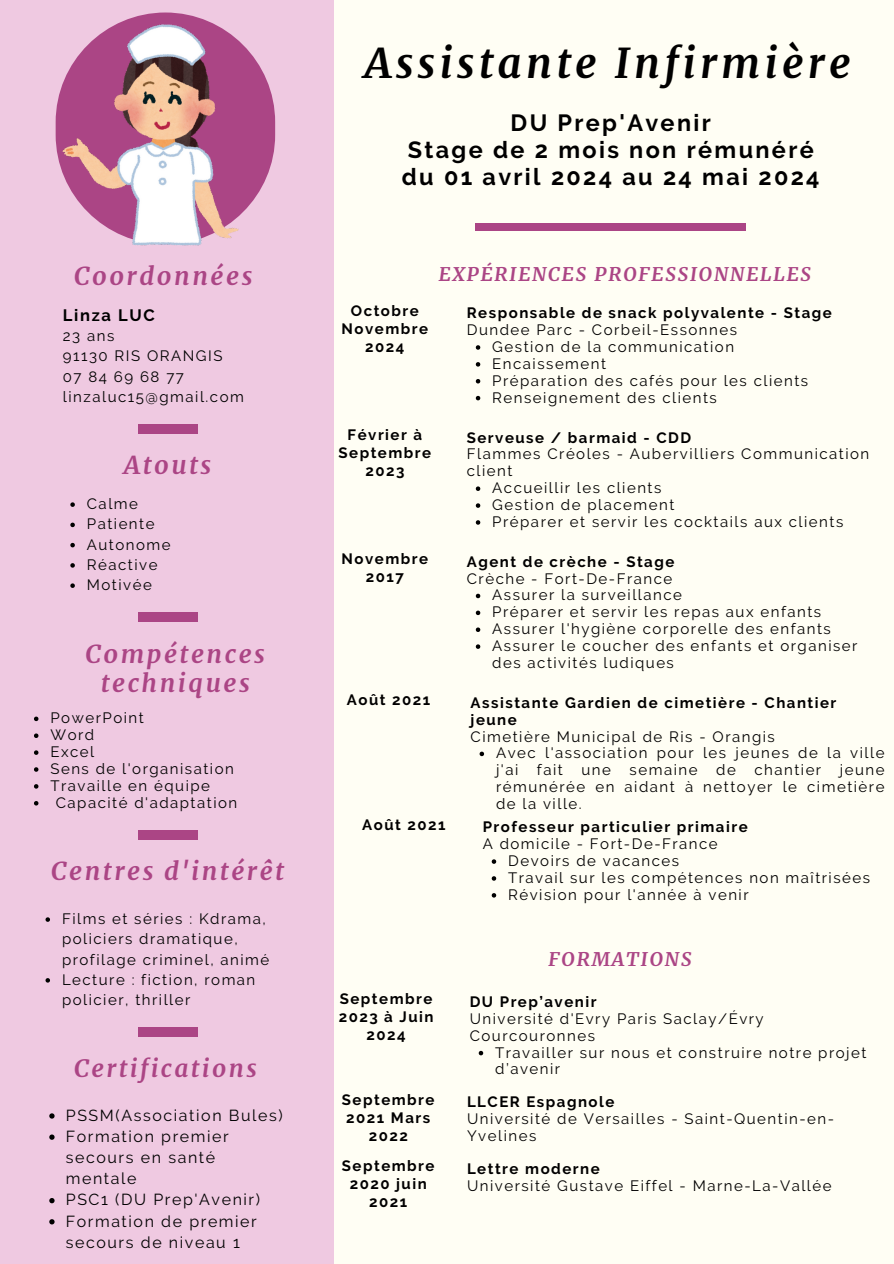
<style>
.page{position:relative;width:894px;height:1264px;background:#fff}
.page>*{position:absolute;margin:0;border:0;box-sizing:border-box;transform-origin:0 0}
.t1{font:italic 700 41.4px "Merriweather";letter-spacing:.1em;color:#000}
.t2{font:italic 700 24.9px/29.2px "Merriweather";letter-spacing:.1em;color:#ab4585;text-align:center}
.t3{font:italic 700 24.15px "Merriweather";letter-spacing:.1em;color:#ab4585}
.t4{font:700 23.4px/27px "Raleway";letter-spacing:.1em;color:#000;text-align:center}
.t5{font:italic 700 18.9px "Merriweather";letter-spacing:.1em;color:#ab4585}
.t6{font:700 16.5px "Raleway";letter-spacing:.1em;color:#000}
.t7{font:15.9px/21.1px "Raleway";letter-spacing:.1em;color:#000}
.t8{font:15px/16.8px "Raleway";letter-spacing:.1em;color:#000}
.t9{font:700 15px/18px "Raleway";letter-spacing:.1em;color:#000;text-align:center}
</style>
<div class="page">
<div style="left:0;top:0;width:893px;height:1263px;background:#fffef4"></div>
<div style="left:0;top:0;width:333px;height:1263px;background:#efc9e1"></div>
<div style="left:138px;top:424px;width:59px;height:9px;background:#ab4585"></div>
<div style="left:475px;top:223px;width:270px;height:8px;background:#ab4585"></div>
<div style="left:138px;top:612px;width:59px;height:9px;background:#ab4585"></div>
<div style="left:138px;top:830px;width:59px;height:9px;background:#ab4585"></div>
<div style="left:138px;top:1027px;width:59px;height:9px;background:#ab4585"></div>
<div style="left:56px;top:13px;width:219px;height:231px;background:#ab4585;border-radius:110px"></div>
<img style="left:63px;top:24px;width:175px;height:221px">
<svg style="left:475px;top:345px;width:5px;height:5px"></svg>
<svg style="left:475px;top:362px;width:5px;height:4px"></svg>
<svg style="left:475px;top:379px;width:5px;height:4px"></svg>
<svg style="left:475px;top:396px;width:5px;height:4px"></svg>
<svg style="left:475px;top:486px;width:5px;height:5px"></svg>
<svg style="left:475px;top:503px;width:5px;height:5px"></svg>
<svg style="left:475px;top:520px;width:5px;height:4px"></svg>
<svg style="left:475px;top:593px;width:5px;height:5px"></svg>
<svg style="left:475px;top:610px;width:5px;height:5px"></svg>
<svg style="left:475px;top:627px;width:5px;height:5px"></svg>
<svg style="left:475px;top:644px;width:5px;height:5px"></svg>
<svg style="left:479px;top:751px;width:5px;height:5px"></svg>
<svg style="left:491px;top:859px;width:5px;height:4px"></svg>
<svg style="left:491px;top:876px;width:5px;height:4px"></svg>
<svg style="left:491px;top:893px;width:5px;height:4px"></svg>
<svg style="left:70px;top:502px;width:5px;height:5px"></svg>
<svg style="left:70px;top:522px;width:5px;height:5px"></svg>
<svg style="left:70px;top:543px;width:5px;height:4px"></svg>
<svg style="left:70px;top:563px;width:5px;height:4px"></svg>
<svg style="left:70px;top:583px;width:5px;height:5px"></svg>
<svg style="left:45px;top:917px;width:5px;height:4px"></svg>
<svg style="left:45px;top:978px;width:5px;height:4px"></svg>
<svg style="left:478px;top:1050px;width:5px;height:5px"></svg>
<svg style="left:49px;top:1113px;width:6px;height:5px"></svg>
<svg style="left:49px;top:1134px;width:6px;height:5px"></svg>
<svg style="left:49px;top:1198px;width:6px;height:5px"></svg>
<svg style="left:49px;top:1219px;width:6px;height:5px"></svg>
<svg style="left:34px;top:716px;width:4px;height:5px"></svg>
<svg style="left:34px;top:733px;width:4px;height:5px"></svg>
<svg style="left:34px;top:750px;width:4px;height:5px"></svg>
<svg style="left:34px;top:767px;width:4px;height:4px"></svg>
<svg style="left:34px;top:784px;width:4px;height:4px"></svg>
<svg style="left:34px;top:801px;width:4px;height:4px"></svg>
<p class="t2" style="left:74px;top:261px;width:180px">Coordonnées</p>
<p class="t6" style="left:63px;top:305px;width:93px">Linza LUC</p>
<p class="t8" style="left:63px;top:327px;width:53px">23 ans</p>
<p class="t8" style="left:63px;top:347px;width:161px">91130 RIS ORANGIS</p>
<h4 class="t8" style="left:63px;top:368px;width:122px">07 84 69 68 77</h4>
<p class="t8" style="left:63px;top:388px;width:182px">linzaluc15@gmail.com</p>
<h4 class="t2" style="left:124px;top:451px;width:89px">Atouts</h4>
<p class="t8" style="left:87px;top:495px;width:53px">Calme</p>
<p class="t8" style="left:87px;top:515px;width:69px">Patiente</p>
<p class="t8" style="left:87px;top:536px;width:85px">Autonome</p>
<p class="t8" style="left:87px;top:556px;width:72px">Réactive</p>
<p class="t8" style="left:87px;top:576px;width:66px">Motivée</p>
<p class="t2" style="left:85px;top:639px;width:181px">Compétences techniques</p>
<p class="t8" style="left:50px;top:709px;width:95px">PowerPoint</p>
<p class="t8" style="left:50px;top:726px;width:45px">Word</p>
<h4 class="t8" style="left:50px;top:743px;width:45px">Excel</h4>
<p class="t8" style="left:50px;top:760px;width:185px">Sens de l'organisation</p>
<p class="t8" style="left:50px;top:777px;width:161px">Travaille en équipe</p>
<h4 class="t8" style="left:56px;top:794px;width:183px">Capacité d'adaptation</h4>
<p class="t2" style="left:51px;top:856px;width:234px">Centres d'intérêt</p>
<h4 class="t8" style="left:62px;top:908px;width:209px;line-height:20.2px">Films et séries : Kdrama, policiers dramatique, profilage criminel, animé</h4>
<p class="t8" style="left:62px;top:969px;width:195px;line-height:20.2px">Lecture : fiction, roman policier, thriller</p>
<p class="t3" style="left:74px;top:1052px;width:184px">Certifications</p>
<p class="t7" style="left:66px;top:1104px;width:218px">PSSM(Association Bules)</p>
<h3 class="t7" style="left:66px;top:1125px;width:164px">Formation premier secours en santé mentale</h3>
<h4 class="t7" style="left:66px;top:1189px;width:196px">PSC1 (DU Prep'Avenir)</h4>
<p class="t7" style="left:66px;top:1210px;width:192px">Formation de premier secours de niveau 1</p>
<p class="t1" style="left:364px;top:37px;width:487px">Assistante Infirmière</p>
<p class="t4" style="left:401px;top:109px;width:419px">DU Prep'Avenir<br>Stage de 2 mois non rémunéré du 01 avril 2024 au 24 mai 2024</p>
<h2 class="t5" style="left:438px;top:262px;width:374px">EXPÉRIENCES PROFESSIONNELLES</h2>
<p class="t9" style="left:341px;top:301px;width:88px">Octobre<br>Novembre<br>2024</p>
<h2 class="t9" style="left:466px;top:304px;width:366px">Responsable de snack polyvalente - Stage</h2>
<p class="t8" style="left:466px;top:321px;width:272px">Dundee Parc - Corbeil-Essonnes</p>
<p class="t8" style="left:492px;top:338px;width:243px">Gestion de la communication</p>
<p class="t8" style="left:492px;top:355px;width:115px">Encaissement</p>
<p class="t8" style="left:492px;top:372px;width:317px">Préparation des cafés pour les clients</p>
<p class="t8" style="left:492px;top:389px;width:226px">Renseignement des clients</p>
<p class="t9" style="left:338px;top:425px;width:94px">Février à<br>Septembre<br>2023</p>
<p class="t9" style="left:466px;top:428px;width:226px">Serveuse / barmaid - CDD</p>
<p class="t8" style="left:466px;top:446px;width:404px">Flammes Créoles - Aubervilliers Communication client</p>
<p class="t8" style="left:492px;top:479px;width:171px">Accueillir les clients</p>
<p class="t8" style="left:492px;top:496px;width:183px">Gestion de placement</p>
<h2 class="t8" style="left:492px;top:513px;width:352px">Préparer et servir les cocktails aux clients</h2>
<p class="t9" style="left:341px;top:550px;width:88px">Novembre<br>2017</p>
<p class="t9" style="left:466px;top:552px;width:209px">Agent de crèche - Stage</p>
<p class="t8" style="left:466px;top:570px;width:207px">Crèche - Fort-De-France</p>
<p class="t8" style="left:492px;top:586px;width:191px">Assurer la surveillance</p>
<p class="t8" style="left:492px;top:603px;width:330px">Préparer et servir les repas aux enfants</p>
<p class="t8" style="left:492px;top:620px;width:340px">Assurer l'hygiène corporelle des enfants</p>
<h2 class="t8" style="left:492px;top:637px;width:366px">Assurer le coucher des enfants et organiser des activités ludiques</h2>
<p class="t9" style="left:347px;top:691px;width:85px">Août 2021</p>
<p class="t9" style="left:470px;top:694px;width:367px;line-height:16.8px;text-align:left">Assistante Gardien de cimetière - Chantier jeune</p>
<h2 class="t8" style="left:470px;top:727px;width:306px">Cimetière Municipal de Ris - Orangis</h2>
<p class="t8" style="left:496px;top:744px;width:390px;text-align:justify">Avec l'association pour les jeunes de la ville j'ai fait une semaine de chantier jeune rémunérée en aidant à nettoyer le cimetière de la ville.</p>
<p class="t9" style="left:362px;top:815px;width:85px">Août 2021</p>
<p class="t9" style="left:482px;top:818px;width:266px">Professeur particulier primaire</p>
<p class="t8" style="left:482px;top:835px;width:236px">A domicile - Fort-De-France</p>
<h1 class="t8" style="left:508px;top:852px;width:172px">Devoirs de vacances</h1>
<h2 class="t8" style="left:508px;top:869px;width:363px">Travail sur les compétences non maîtrisées</h2>
<h3 class="t8" style="left:508px;top:886px;width:242px">Révision pour l'année à venir</h3>
<p class="t5" style="left:548px;top:947px;width:144px">FORMATIONS</p>
<p class="t9" style="left:338px;top:990px;width:96px">Septembre<br>2023 à Juin<br>2024</p>
<p class="t9" style="left:469px;top:992px;width:128px">DU Prep’avenir</p>
<p class="t8" style="left:469px;top:1010px;width:295px">Université d'Evry Paris Saclay/Évry<br>Courcouronnes</p>
<h4 class="t8" style="left:495px;top:1043px;width:372px">Travailler sur nous et construire notre projet d’avenir</h4>
<p class="t9" style="left:342px;top:1090px;width:94px">Septembre<br>2021 Mars<br>2022</p>
<p class="t9" style="left:467px;top:1092px;width:149px">LLCER Espagnole</p>
<h4 class="t8" style="left:467px;top:1110px;width:368px">Université de Versailles - Saint-Quentin-en-<br>Yvelines</h4>
<p class="t9" style="left:342px;top:1156px;width:94px">Septembre<br>2020 juin<br>2021</p>
<p class="t9" style="left:467px;top:1159px;width:134px">Lettre moderne</p>
<p class="t8" style="left:467px;top:1176px;width:366px">Université Gustave Eiffel - Marne-La-Vallée</p>
</div>
